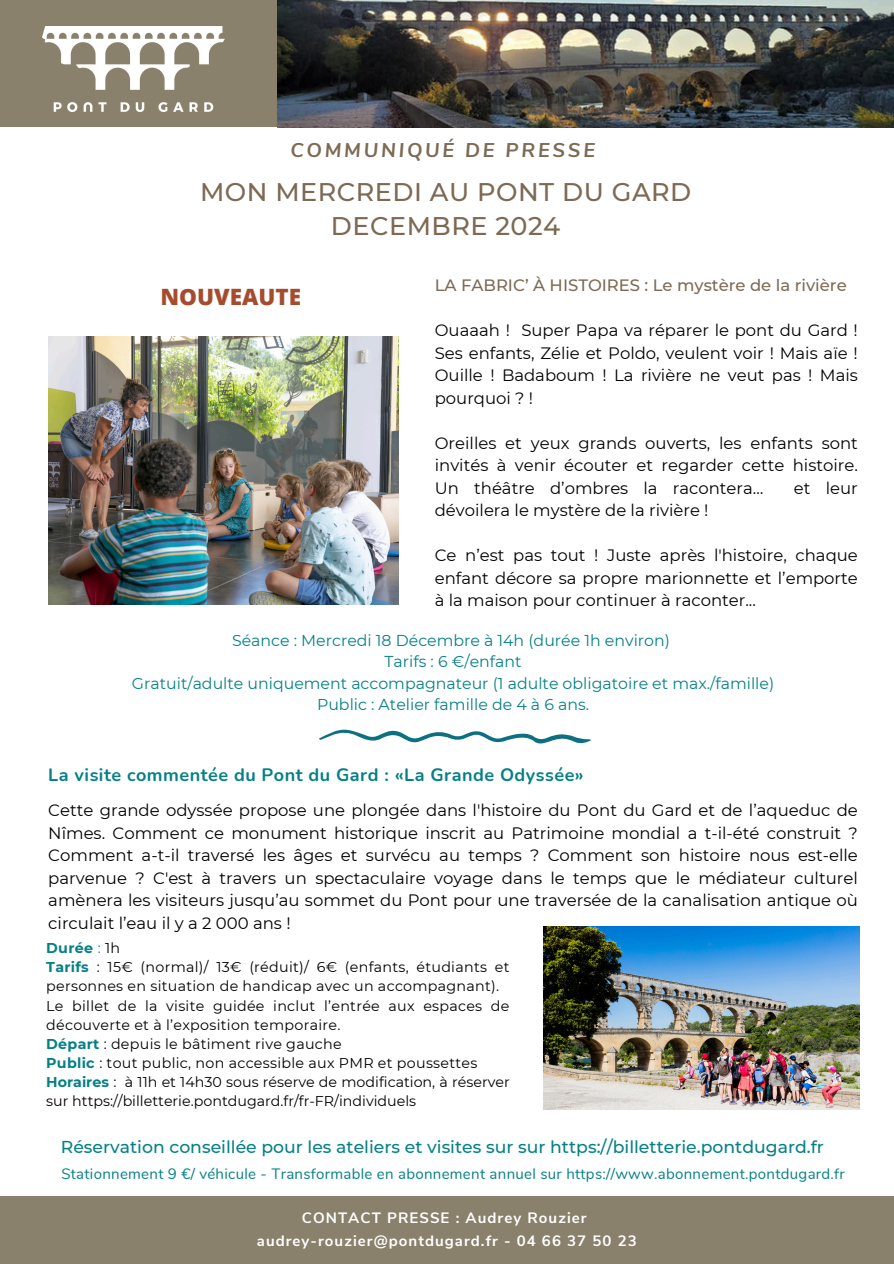
<style>
.page{position:relative;width:894px;height:1264px;background:#fff}
.page>*{position:absolute;margin:0;border:0;box-sizing:border-box;transform-origin:0 0}
.t1{font:500 25.5px "Montserrat";letter-spacing:.02em;color:#7d6a54}
.t2{font:800 22.5px "Open Sans";color:#a64c2e}
.t3{font:italic 700 19.8px "Nunito Sans";letter-spacing:.14em;color:#7d6a54}
.t4{font:700 18px "Nunito";letter-spacing:.025em;color:#058186}
.t5{font:500 17.25px "Montserrat";color:#058186}
.t6{font:16.5px/22.5px "Montserrat";color:#000;text-align:justify}
.t7{font:500 16.5px "Montserrat";color:#7d6a54}
.t8{font:15.75px/21.3px "Montserrat";color:#058186;text-align:center}
.t9{font:15px "Nunito";letter-spacing:.02em;color:#058186}
.t10{font:700 15px "Nunito Sans";letter-spacing:.07em;color:#fff}
.t11{font:14.25px/19.2px "Montserrat";letter-spacing:.02em;color:#000}
.t12{font:14.25px/19.2px "Montserrat";color:#000}
.t13{font:700 14.25px "Montserrat";letter-spacing:.02em;color:#058186}
.s1{font-weight:400}
.s2{font-weight:400;color:#000}
.s3{font-weight:700;color:#058186}
</style>
<div class="page">
<div style="left:0;top:0;width:277px;height:127px;background:#89816c"></div>
<img style="left:42px;top:27px;width:182px;height:84px">
<div style="left:0;top:1196px;width:893px;height:67px;background:#89816c"></div>
<img style="left:277px;top:0;width:616px;height:127px">
<img style="left:543px;top:926px;width:315px;height:183px">
<svg style="left:319px;top:729px;width:272px;height:15px"></svg>
<img style="left:48px;top:336px;width:350px;height:268px">
<h1 class="t3" style="left:290px;top:137px;width:306px">COMMUNIQUÉ DE PRESSE</h1>
<h6 class="t1" style="left:200px;top:177px;width:492px">MON MERCREDI AU PONT DU GARD</h6>
<h2 class="t1" style="left:331px;top:210px;width:231px">DECEMBRE 2024</h2>
<p class="t2" style="left:160px;top:281px;width:142px">NOUVEAUTE</p>
<p class="t7" style="left:434px;top:275px;width:413px">LA FABRIC’ À HISTOIRES : Le mystère de la rivière</p>
<h6 class="t6" style="left:434px;top:319px;width:424px">Ouaaah ! Super Papa va réparer le pont du Gard !<br>Ses enfants, Zélie et Poldo, veulent voir ! Mais aïe !<br>Ouille ! Badaboum ! La rivière ne veut pas ! Mais pourquoi ? !</h6>
<p class="t6" style="left:434px;top:431px;width:424px">Oreilles et yeux grands ouverts, les enfants sont invités à venir écouter et regarder cette histoire.<br>Un théâtre d’ombres la racontera…</p>
<p class="t6" style="left:793px;top:476px;width:65px">et leur</p>
<p class="t6" style="left:434px;top:499px;width:275px">dévoilera le mystère de la rivière !</p>
<h4 class="t6" style="left:434px;top:544px;width:424px">Ce n’est pas tout ! Juste après l'histoire, chaque enfant décore sa propre marionnette et l’emporte à la maison pour continuer à raconter...</h4>
<h6 class="t8" style="left:132px;top:629px;width:643px">Séance : Mercredi 18 Décembre à 14h (durée 1h environ)<br>Tarifs : 6 €/enfant<br>Gratuit/adulte uniquement accompagnateur (1 adulte obligatoire et max./famille)<br>Public : Atelier famille de 4 à 6 ans.</h6>
<p class="t4" style="left:48px;top:762px;width:537px">La visite commentée du Pont du Gard : «La Grande Odyssée»</p>
<p class="t6" style="left:48px;top:799px;width:810px">Cette grande odyssée propose une plongée dans l'histoire du Pont du Gard et de l’aqueduc de Nîmes. Comment ce monument historique inscrit au Patrimoine mondial a t-il-été construit ?<br>Comment a-t-il traversé les âges et survécu au temps ? Comment son histoire nous est-elle parvenue ? C'est à travers un spectaculaire voyage dans le temps que le médiateur culturel amènera les visiteurs jusqu’au sommet du Pont pour une traversée de la canalisation antique où circulait l’eau il y a 2 000 ans !</p>
<p class="t13" style="left:46px;top:939px;width:75px">Durée <span class="s1">:</span> <span class="s2">1h</span></p>
<p class="t11" style="left:46px;top:957px;width:464px"><span class="s3">Tarifs</span> : 15€ (normal)/ 13€ (réduit)/ 6€ (enfants, étudiants et personnes en situation de handicap avec un accompagnant).</p>
<p class="t11" style="left:46px;top:995px;width:464px">Le billet de la visite guidée inclut l’entrée aux espaces de découverte et à l’exposition temporaire.</p>
<h5 class="t11" style="left:46px;top:1034px;width:297px"><span class="s3">Départ</span> : depuis le bâtiment rive gauche</h5>
<p class="t11" style="left:46px;top:1053px;width:432px"><span class="s3">Public</span> : tout public, non accessible aux PMR et poussettes</p>
<p class="t12" style="left:46px;top:1072px;width:465px"><span class="s3">Horaires</span> : à 11h et 14h30 sous réserve de modification, à réserver sur https://billetterie.pontdugard.fr/fr-FR/individuels</p>
<h6 class="t5" style="left:61px;top:1136px;width:764px">Réservation conseillée pour les ateliers et visites sur sur https://billetterie.pontdugard.fr</h6>
<h6 class="t9" style="left:61px;top:1163px;width:784px">Stationnement 9 €/ véhicule - Transformable en abonnement annuel sur https://www.abonnement.pontdugard.fr</h6>
<h1 class="t10" style="left:302px;top:1208px;width:286px">CONTACT PRESSE : Audrey Rouzier</h1>
<h5 class="t10" style="left:257px;top:1230px;width:381px">audrey-rouzier@pontdugard.fr - 04 66 37 50 23</h5>
</div>
